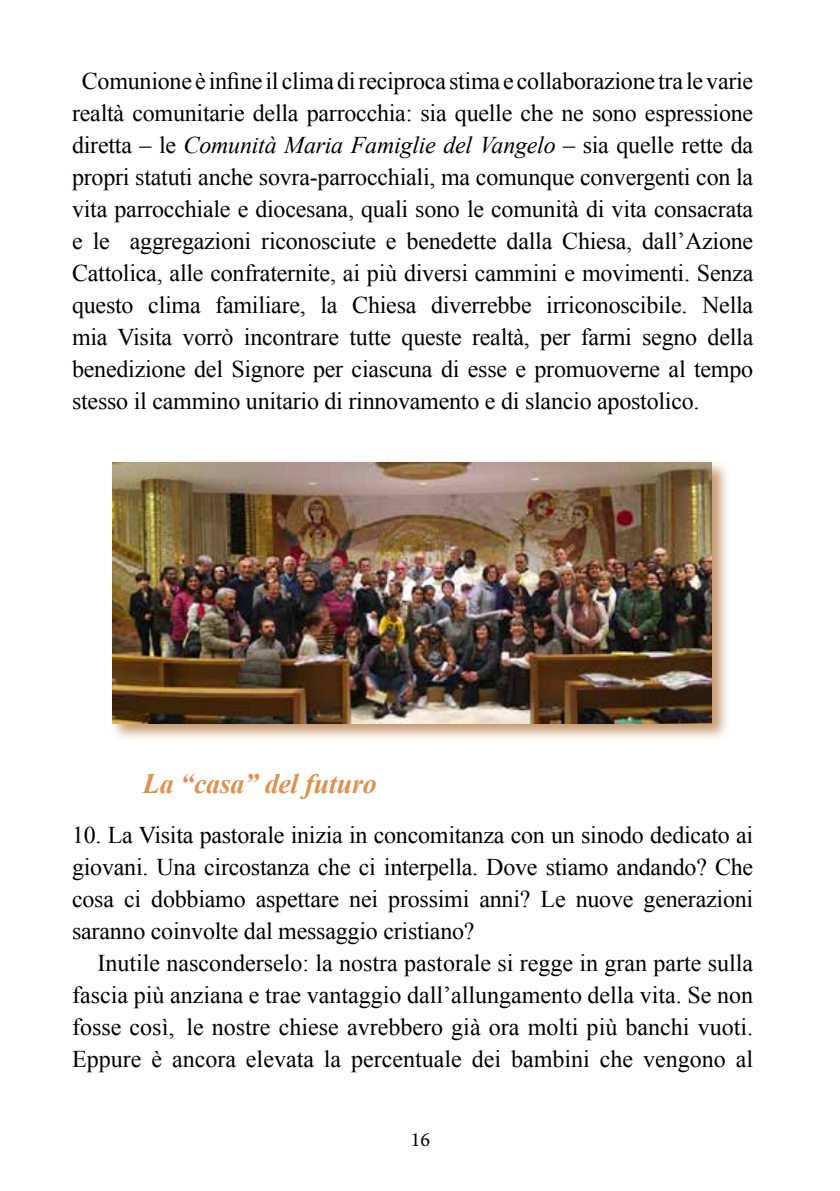
<style>
.page{position:relative;width:840px;height:1191px;background:#fff}
.page>*{position:absolute;margin:0;border:0;box-sizing:border-box;transform-origin:0 0}
.t1{font:italic 700 28px "Times New Roman";letter-spacing:-.01em;color:#df914d}
.t2{font:24px/32px "Times New Roman";letter-spacing:-.01em;color:#000;text-align:justify}
.t3{font:20px "Minion Pro";color:#000}
.s1{font-style:italic}
</style>
<div class="page">
<div style="left:109px;top:459px;width:621px;height:283px;background:#b4753d;opacity:.75"></div>
<img style="left:112px;top:462px;width:599px;height:261px">
<p class="t2" style="left:72px;top:64px;width:682px;text-indent:10px">Comunione è infine il clima di reciproca stima e collaborazione tra le varie realtà comunitarie della parrocchia: sia quelle che ne sono espressione diretta – le <span class="s1">Comunità Maria Famiglie del Vangelo</span> – sia quelle rette da propri statuti anche sovra-parrocchiali, ma comunque convergenti con la vita parrocchiale e diocesana, quali sono le comunità di vita consacrata e le aggregazioni riconosciute e benedette dalla Chiesa, dall’Azione Cattolica, alle confraternite, ai più diversi cammini e movimenti. Senza questo clima familiare, la Chiesa diverrebbe irriconoscibile. Nella mia Visita vorrò incontrare tutte queste realtà, per farmi segno della benedizione del Signore per ciascuna di esse e promuoverne al tempo stesso il cammino unitario di rinnovamento e di slancio apostolico.</p>
<p class="t1" style="left:143px;top:764px;width:235px">La “casa” del futuro</p>
<p class="t2" style="left:72px;top:818px;width:682px">10. La Visita pastorale inizia in concomitanza con un sinodo dedicato ai giovani. Una circostanza che ci interpella. Dove stiamo andando? Che cosa ci dobbiamo aspettare nei prossimi anni? Le nuove generazioni saranno coinvolte dal messaggio cristiano?</p>
<p class="t2" style="left:72px;top:946px;width:682px;text-indent:25px">Inutile nasconderselo: la nostra pastorale si regge in gran parte sulla fascia più anziana e trae vantaggio dall’allungamento della vita. Se non fosse così, le nostre chiese avrebbero già ora molti più banchi vuoti.<br>Eppure è ancora elevata la percentuale dei bambini che vengono al</p>
<p class="t3" style="left:410px;top:1126px;width:21px">16</p>
</div>
